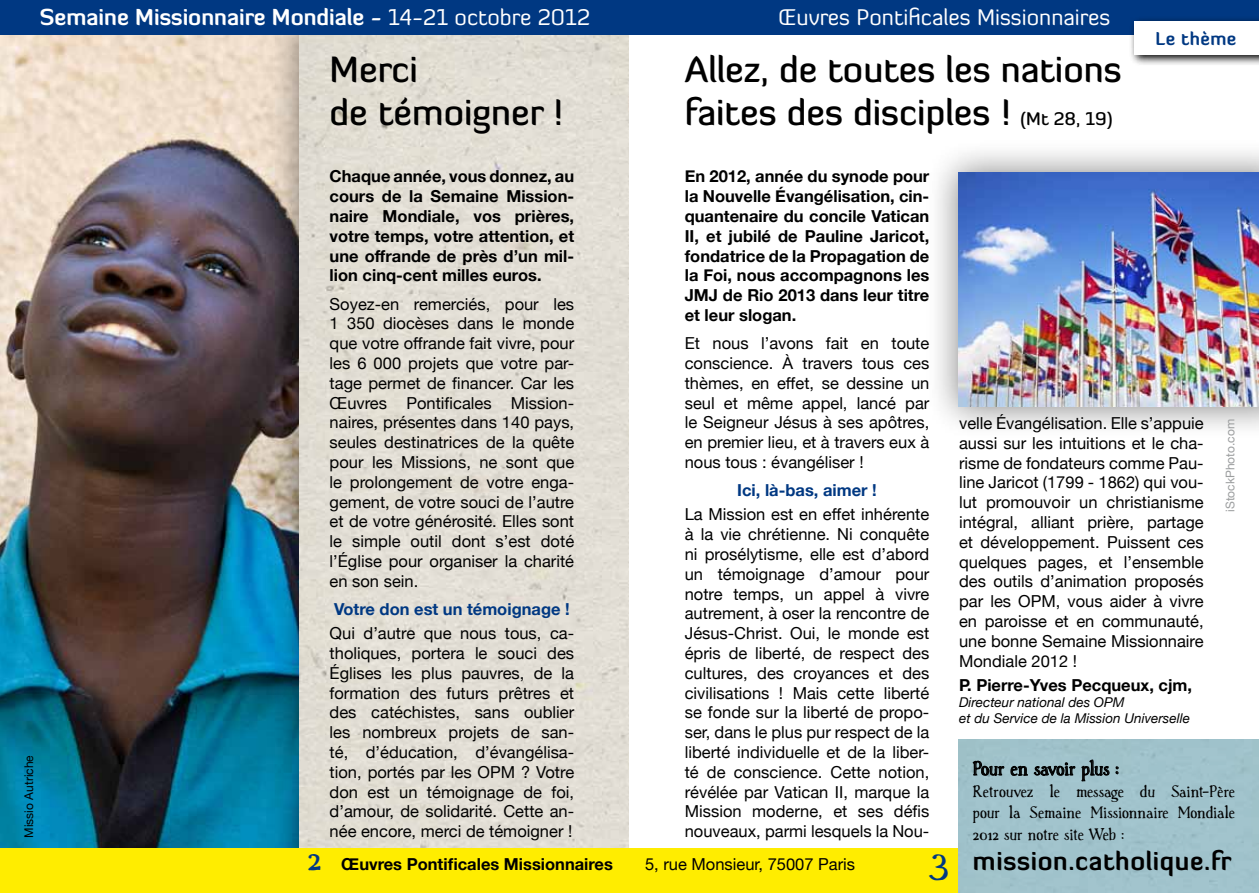
<style>
.page{position:relative;width:1259px;height:893px;background:#fff}
.page>*{position:absolute;margin:0;border:0;box-sizing:border-box;transform-origin:0 0}
.t1{font:39px "Han Srf";color:#003882}
.t2{font:500 36px/43.2px "Diavlo";color:#000}
.t3{font:700 25.5px "Diavlo";letter-spacing:.025em;color:#000}
.t4{font:700 22.5px "Diavlo";color:#fff}
.t5{font:22.5px "Diavlo";color:#fff}
.t6{font:21px "Han Srf";color:#000}
.t7{font:18px/21.6px "Han Srf";color:#000;text-align:justify}
.t8{font:700 18px "Diavlo";letter-spacing:.025em;color:#003882}
.t9{font:16.5px/19.8px "Helvetica Neue";color:#000;text-align:justify}
.t10{font:700 16.5px/19.8px "Helvetica Neue";color:#000;text-align:justify}
.t11{font:700 16.5px "Helvetica Neue";color:#003882}
.t12{font:italic 13.5px/16.2px "Helvetica Neue";color:#000}
.t13{font:12px "Helvetica Neue";color:#9c9e9f}
.t14{font:12px "Helvetica Neue";color:#000}
.s1{font-weight:400}
.s2{font-size:18px}
</style>
<div class="page">
<img style="left:0;top:34px;width:266px;height:814px">
<div style="left:266px;top:0;width:397px;height:893px;background:#000;opacity:.5"></div>
<div style="left:300px;top:34px;width:329px;height:814px;background:#e2ded4"></div>
<div style="left:629px;top:0;width:630px;height:893px;background:#fff"></div>
<div style="left:0;top:0;width:1259px;height:34px;background:#003882"></div>
<div style="left:924px;top:139px;width:335px;height:302px;background:#000;opacity:.5"></div>
<img style="left:958px;top:173px;width:301px;height:234px">
<div style="left:0;top:848px;width:1259px;height:45px;background:#ffed00"></div>
<svg style="left:1129px;top:19px;width:130px;height:46px"></svg>
<div style="left:1134px;top:22px;width:125px;height:33px;background:#fff"></div>
<div style="left:958px;top:740px;width:301px;height:153px;background:#a0c2cb"></div>
<svg style="left:972px;top:759px;width:137px;height:76px"></svg>
<svg style="left:1115px;top:766px;width:4px;height:9px"></svg>
<h3 class="t4" style="left:40px;top:3px;width:552px">Semaine Missionnaire Mondiale - <span class="s1">14-21 octobre 2012</span></h3>
<h3 class="t5" style="left:778px;top:3px;width:333px">Œuvres Pontificales Missionnaires</h3>
<h2 class="t2" style="left:685px;top:47px;width:438px">Allez, de toutes les nations faites des disciples ! <span class="s2">(Mt 28, 19)</span></h2>
<p class="t10" style="left:685px;top:166px;width:246px">En 2012, année du synode pour la Nouvelle Évangélisation, cin&shy;quantenaire du concile Vatican II, et jubilé de Pauline Jaricot, fondatrice de la Propagation de la Foi, nous accompagnons les JMJ de Rio 2013 dans leur titre et leur slogan.</p>
<p class="t9" style="left:685px;top:332px;width:246px">Et nous l’avons fait en toute conscience. À travers tous ces thèmes, en effet, se dessine un seul et même appel, lancé par le Seigneur Jésus à ses apôtres, en premier lieu, et à travers eux à nous tous : évangéliser !</p>
<p class="t11" style="left:737px;top:476px;width:141px">Ici, là-bas, aimer !</p>
<p class="t9" style="left:685px;top:503px;width:246px">La Mission est en effet inhérente à la vie chrétienne. Ni conquête ni prosélytisme, elle est d’abord un témoignage d’amour pour notre temps, un appel à vivre autrement, à oser la rencontre de Jésus-Christ. Oui, le monde est épris de liberté, de respect des cultures, des croyances et des civilisations ! Mais cette liberté se fonde sur la liberté de propo&shy;ser, dans le plus pur respect de la liberté individuelle et de la liber&shy;té de conscience. Cette notion, révélée par Vatican II, marque la Mission moderne, et ses défis nouveaux, parmi lesquels la Nou-</p>
<p class="t8" style="left:1155px;top:27px;width:82px">Le thème</p>
<h2 class="t2" style="left:330px;top:47px;width:234px">Merci<br>de témoigner !</h2>
<p class="t10" style="left:330px;top:166px;width:246px">Chaque année, vous donnez, au cours de la Semaine Mission&shy;naire Mondiale, vos prières, votre temps, votre attention, et une offrande de près d’un mil&shy;lion cinq-cent milles euros.</p>
<p class="t9" style="left:330px;top:293px;width:246px">Soyez-en remerciés, pour les 1 350 diocèses dans le monde que votre offrande fait vivre, pour les 6 000 projets que votre par&shy;tage permet de financer. Car les Œuvres Pontificales Mission&shy;naires, présentes dans 140 pays, seules destinatrices de la quête pour les Missions, ne sont que le prolongement de votre enga&shy;gement, de votre souci de l’autre et de votre générosité. Elles sont le simple outil dont s’est doté l’Église pour organiser la charité en son sein.</p>
<p class="t11" style="left:334px;top:594px;width:237px">Votre don est un témoignage !</p>
<p class="t9" style="left:330px;top:622px;width:246px">Qui d’autre que nous tous, ca&shy;tholiques, portera le souci des Églises les plus pauvres, de la formation des futurs prêtres et des catéchistes, sans oublier les nombreux projets de san&shy;té, d’éducation, d’évangélisa&shy;tion, portés par les OPM ? Votre don est un témoignage de foi, d’amour, de solidarité. Cette an&shy;née encore, merci de témoigner !</p>
<p class="t9" style="left:959px;top:412px;width:246px">velle Évangélisation. Elle s’appuie aussi sur les intuitions et le cha&shy;risme de fondateurs comme Pau&shy;line Jaricot (1799 - 1862) qui vou&shy;lut promouvoir un christianisme intégral, alliant prière, partage et développement. Puissent ces quelques pages, et l’ensemble des outils d’animation proposés par les OPM, vous aider à vivre en paroisse et en communauté, une bonne Semaine Missionnaire Mondiale 2012 !</p>
<p class="t10" style="left:959px;top:674px;width:234px">P. Pierre-Yves Pecqueux, cjm,</p>
<p class="t12" style="left:959px;top:693px;width:232px">Directeur national des OPM<br>et du Service de la Mission Universelle</p>
<p class="t13" style="left:1220px;top:512px;width:94px;rotate:-90deg">iStockPhoto.com</p>
<p class="t14" style="left:19px;top:838px;width:84px;rotate:-90deg">Missio Autriche</p>
<p class="t6" style="left:973px;top:757px;width:147px">Pour en savoir plus :</p>
<p class="t7" style="left:973px;top:781px;width:263px">Retrouvez le message du Saint-Père pour la Semaine Missionnaire Mondiale 2012 sur notre site Web :</p>
<h3 class="t3" style="left:973px;top:845px;width:260px">mission.catholique.fr</h3>
<h1 class="t1" style="left:308px;top:838px;width:16px">2</h1>
<p class="t10" style="left:341px;top:853px;width:273px">Œuvres Pontificales Missionnaires</p>
<p class="t9" style="left:645px;top:853px;width:211px">5, rue Monsieur, 75007 Paris</p>
<h1 class="t1" style="left:929px;top:838px;width:21px">3</h1>
</div>
